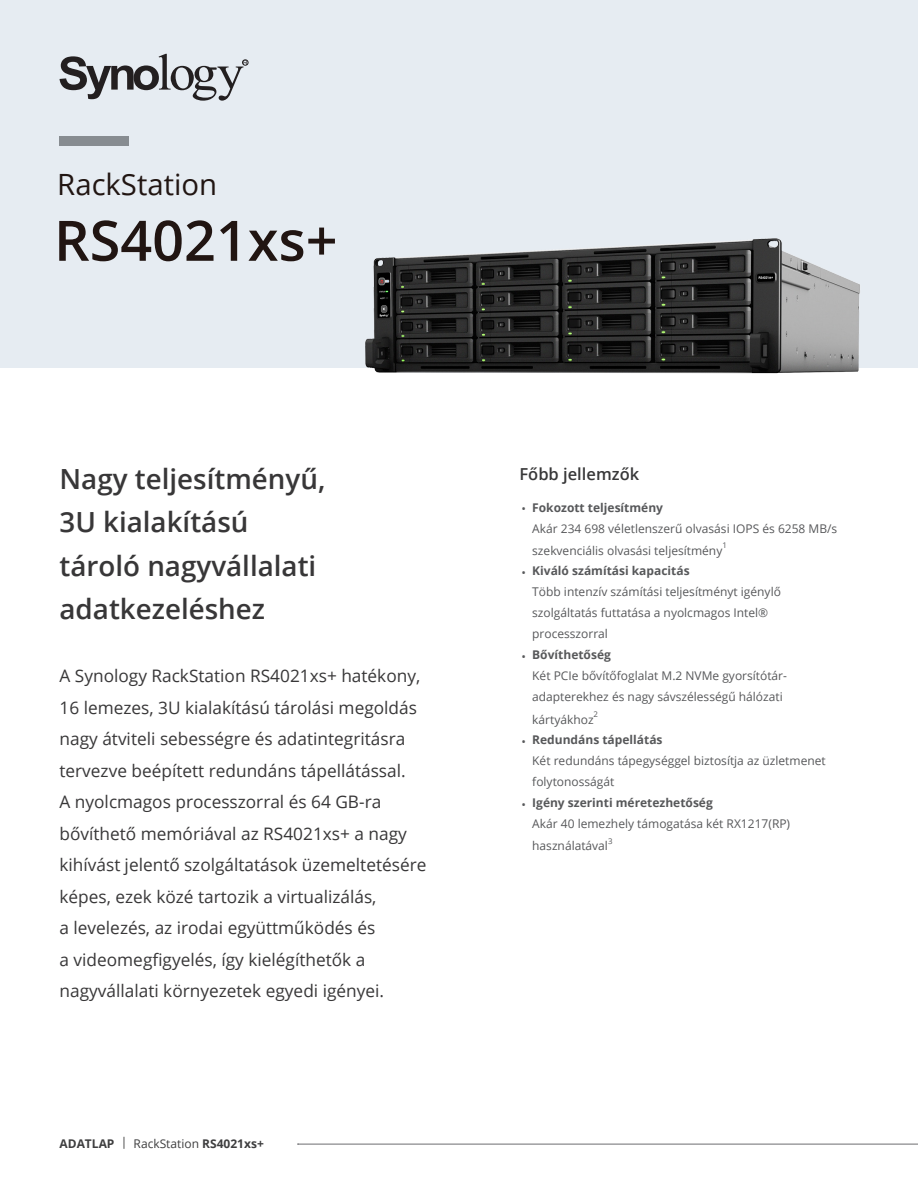
<style>
.page{position:relative;width:918px;height:1188px;background:#fff}
.page>*{position:absolute;margin:0;border:0;box-sizing:border-box;transform-origin:0 0}
.Model_Name{font:600 55.8px "Open Sans";color:#211512}
.Product_Type{font:29.25px "Open Sans";color:#211512}
.Introduction_Title{font:600 27.75px/43.5px "Open Sans";color:#383738}
.Introduction{font:17.25px/31.5px "Open Sans";color:#383738}
.Selling_Title{font:600 16.5px "Open Sans";color:#383839}
.Selling_Points{font:12px/21px "Open Sans";color:#57585a}
.t1{font:700 12px "Open Sans";color:#3e3e3f}
.t2{font:700 12px "Open Sans";color:#57585a}
.Selling_Points-2{font:7.8px "Open Sans";color:#57585a}
.s1{font-weight:400}
.s2{font-weight:700}
</style>
<div class="page">
<div style="left:0;top:0;width:918px;height:368px;background:#e6ecf2"></div>
<div style="left:60px;top:136px;width:69px;height:10px;background:#878c91"></div>
<svg style="left:60px;top:54px;width:188px;height:47px"></svg>
<hr style="left:298px;top:1144px;width:620px;height:1px;background:#6c6d70">
<img style="left:365px;top:238px;width:495px;height:136px">
<p class="Product_Type" style="left:57px;top:165px;width:161px">RackStation</p>
<p class="Model_Name" style="left:54px;top:202px;width:285px">RS4021xs+</p>
<p class="Introduction_Title" style="left:60px;top:457px;width:267px">Nagy teljesítményű,<br>3U kialakítású tároló nagyvállalati adatkezeléshez</p>
<p class="Introduction" style="left:60px;top:660px;width:368px">A Synology RackStation RS4021xs+ hatékony, 16 lemezes, 3U kialakítású tárolási megoldás nagy átviteli sebességre és adatintegritásra tervezve beépített redundáns tápellátással.<br>A nyolcmagos processzorral és 64 GB-ra bővíthető memóriával az RS4021xs+ a nagy kihívást jelentő szolgáltatások üzemeltetésére képes, ezek közé tartozik a virtualizálás,<br>a levelezés, az irodai együttműködés és<br>a videomegfigyelés, így kielégíthetők a nagyvállalati környezetek egyedi igényei.</p>
<p class="t1" style="left:60px;top:1135px;width:206px">ADATLAP <span class="s1">| RackStation</span> RS4021xs+</p>
<p class="Selling_Title" style="left:520px;top:463px;width:121px">Főbb jellemzők</p>
<p class="t2" style="left:522px;top:499px;width:143px"><span class="s1">•</span> Fokozott teljesítmény</p>
<p class="Selling_Points" style="left:532px;top:517px;width:307px;line-height:22.4px">Akár 234 698 véletlenszerű olvasási IOPS és 6258 MB/s szekvenciális olvasási teljesítmény</p>
<p class="Selling_Points-2" style="left:722px;top:540px;width:6px">1</p>
<p class="Selling_Points" style="left:532px;top:560px;width:250px;text-indent:-11px">• <span class="s2">Kiváló számítási kapacitás<br></span>Több intenzív számítási teljesítményt igénylő szolgáltatás futtatása a nyolcmagos Intel® processzorral</p>
<p class="Selling_Points" style="left:532px;top:644px;width:256px;text-indent:-11px">• <span class="s2">Bővíthetőség<br></span>Két PCIe bővítőfoglalat M.2 NVMe gyorsítótár&shy;adapterekhez és nagy sávszélességű hálózati</p>
<p class="Selling_Points" style="left:532px;top:708px;width:63px">kártyákhoz</p>
<p class="Selling_Points-2" style="left:594px;top:709px;width:6px">2</p>
<p class="Selling_Points" style="left:532px;top:729px;width:295px;text-indent:-11px">• <span class="s2">Redundáns tápellátás<br></span>Két redundáns tápegységgel biztosítja az üzletmenet folytonosságát</p>
<p class="Selling_Points" style="left:532px;top:792px;width:259px;text-indent:-11px">• <span class="s2">Igény szerinti méretezhetőség<br></span>Akár 40 lemezhely támogatása két RX1217(RP)</p>
<p class="Selling_Points" style="left:532px;top:835px;width:77px">használatával</p>
<p class="Selling_Points-2" style="left:608px;top:836px;width:6px">3</p>
</div>
